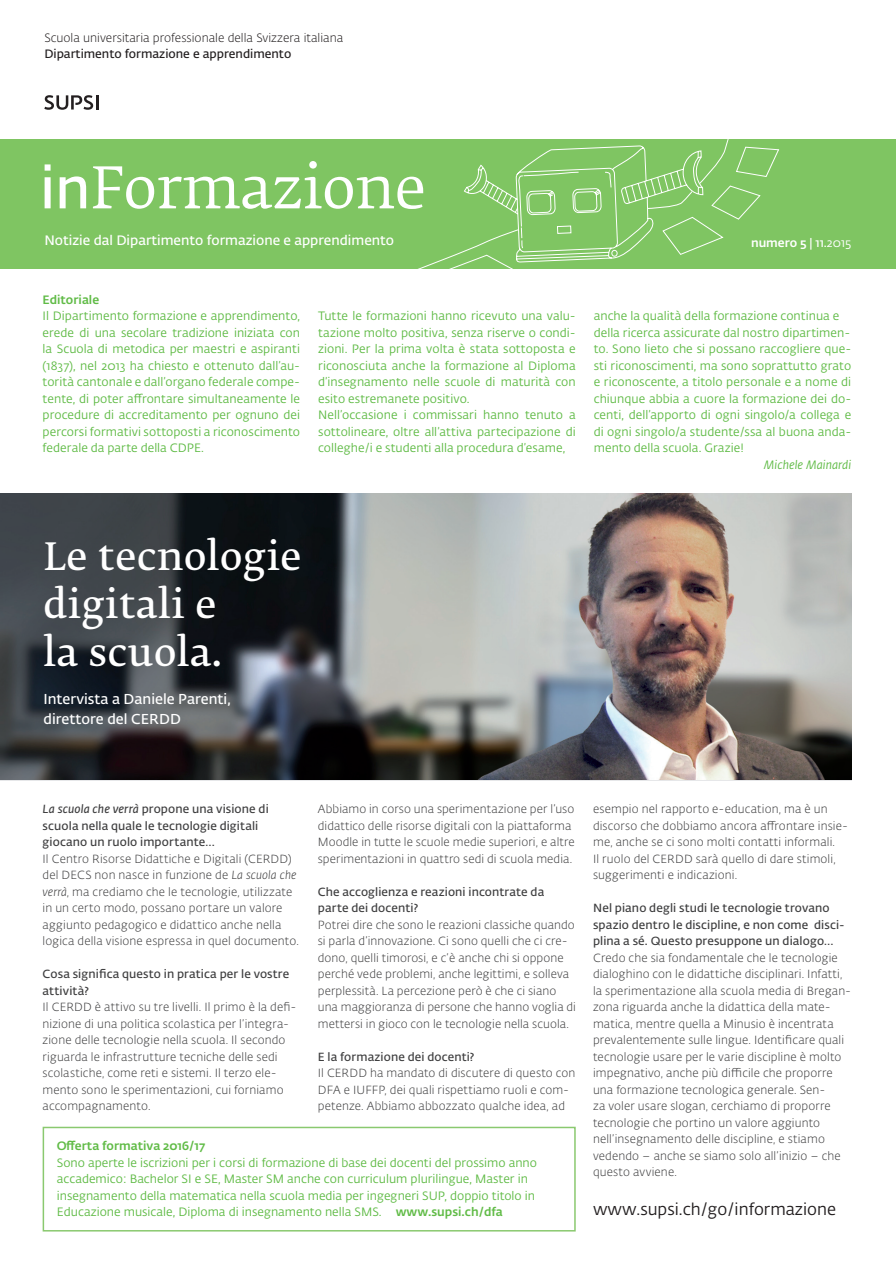
<style>
.page{position:relative;width:896px;height:1262px;background:#fff}
.page>*{position:absolute;margin:0;border:0;box-sizing:border-box;transform-origin:0 0}
.t1{font:57px "SUPSI Fedra Serif";color:#fff}
.t2{font:37.5px/48px "SUPSI Fedra Serif Demi";letter-spacing:.02em;color:#fff}
.t3{font:16.5px "SUPSI Fedra Sans";color:#231f20}
.t4{font:600 14.25px/19.5px "SUPSI Fedra Sans";color:#fff}
.t5{font:600 13.5px "SUPSI Fedra Sans";color:#fff}
.t6{font:12px/16.5px "SUPSI Fedra Sans";color:#60bb46}
.t7{font:300 12px "SUPSI Fedra Sans";color:#231f20}
.t8{font:600 12px "SUPSI Fedra Sans";color:#231f20}
.t9{font:500 12px "SUPSI Fedra Sans";color:#60bb46}
.t10{font:500 12px "SUPSI Fedra Sans";color:#fff}
.t11{font:italic 12px "SUPSI Fedra Sans";color:#60bb46}
.t12{font:300 11.7px/16.5px "SUPSI Fedra Sans";letter-spacing:.01em;color:#3e3e3f}
.t13{font:600 11.7px/16.5px "SUPSI Fedra Sans";letter-spacing:.01em;color:#3e3e3f}
.s1{font-family:"SUPSI Fedra Sans";font-weight:600}
.s2{font-weight:600}
.s3{font-weight:400}
.s4{font-style:italic}
.s5{font-weight:500}
</style>
<div class="page">
<hr style="left:96px;top:95px;width:3px;height:15px;background:#231f20">
<svg style="left:44px;top:95px;width:49px;height:15px"></svg>
<div style="left:0;top:139px;width:895px;height:130px;background:#7fc562"></div>
<svg style="left:418px;top:139px;width:361px;height:130px"></svg>
<div style="left:43px;top:1127px;width:532px;height:104px;border:2px solid #8ac96f"></div>
<img style="left:0;top:494px;width:850px;height:285px">
<p class="t7" style="left:44px;top:29px;width:300px">Scuola universitaria professionale della Svizzera italiana</p>
<p class="t8" style="left:44px;top:45px;width:248px">Dipartimento formazione e apprendimento</p>
<h1 class="t1" style="left:40px;top:155px;width:387px"><span class="s1">in</span>Formazione</h1>
<p class="t5" style="left:44px;top:231px;width:351px">Notizie dal Dipartimento formazione e apprendimento</p>
<p class="t10" style="left:750px;top:233px;width:102px">numero 5 <span class="s2">| 11.</span><span class="s3">2015</span></p>
<p class="t9" style="left:43px;top:290px;width:58px">Editoriale</p>
<p class="t6" style="left:43px;top:307px;width:259px;text-align:justify">Il Dipartimento formazione e apprendimento, erede di una secolare tradizione iniziata con la Scuola di metodica per maestri e aspiranti (1837), nel 2013 ha chiesto e ottenuto dall’au&shy;torità cantonale e dall’organo federale compe&shy;tente, di poter affrontare simultaneamente le procedure di accreditamento per ognuno dei percorsi formativi sottoposti a riconoscimento federale da parte della CDPE.</p>
<p class="t6" style="left:318px;top:307px;width:259px">Tutte le formazioni hanno ricevuto una valu&shy;tazione molto positiva, senza riserve o condi&shy;zioni. Per la prima volta è stata sottoposta e riconosciuta anche la formazione al Diploma d’insegnamento nelle scuole di maturità con esito estremanete positivo.<br>Nell’occasione i commissari hanno tenuto a sottolineare, oltre all’attiva partecipazione di colleghe/i e studenti alla procedura d’esame,</p>
<p class="t6" style="left:593px;top:307px;width:259px">anche la qualità della formazione continua e della ricerca assicurate dal nostro dipartimen&shy;to. Sono lieto che si possano raccogliere que&shy;sti riconoscimenti, ma sono soprattutto grato e riconoscente, a titolo personale e a nome di chiunque abbia a cuore la formazione dei do&shy;centi, dell’apporto di ogni singolo/a collega e di ogni singolo/a studente/ssa al buona anda&shy;mento della scuola. Grazie!</p>
<p class="t11" style="left:763px;top:456px;width:89px">Michele Mainardi</p>
<h2 class="t2" style="left:43px;top:533px;width:259px">Le tecnologie digitali e<br>la scuola.</h2>
<p class="t4" style="left:43px;top:689px;width:189px">Intervista a Daniele Parenti, direttore del CERDD</p>
<p class="t13" style="left:43px;top:800px;width:227px"><span class="s4">La scuola che verrà</span> propone una visione di scuola nella quale le tecnologie digitali giocano un ruolo importante…</p>
<p class="t12" style="left:43px;top:850px;width:258px">Il Centro Risorse Didattiche e Digitali (CERDD) del DECS non nasce in funzione de <span class="s4">La scuola che verrà</span>, ma crediamo che le tecnologie, utilizzate in un certo modo, possano portare un valore aggiunto pedagogico e didattico anche nella logica della visione espressa in quel documento.</p>
<p class="t13" style="left:43px;top:965px;width:248px">Cosa significa questo in pratica per le vostre attività?</p>
<p class="t12" style="left:43px;top:999px;width:255px">Il CERDD è attivo su tre livelli. Il primo è la defi&shy;nizione di una politica scolastica per l’integra&shy;zione delle tecnologie nella scuola. Il secondo riguarda le infrastrutture tecniche delle sedi scolastiche, come reti e sistemi. Il terzo ele&shy;mento sono le sperimentazioni, cui forniamo accompagnamento.</p>
<p class="t12" style="left:318px;top:800px;width:258px">Abbiamo in corso una sperimentazione per l’uso didattico delle risorse digitali con la piattaforma Moodle in tutte le scuole medie superiori, e altre sperimentazioni in quattro sedi di scuola media.</p>
<p class="t13" style="left:318px;top:883px;width:228px">Che accoglienza e reazioni incontrate da parte dei docenti?</p>
<p class="t12" style="left:318px;top:916px;width:259px">Potrei dire che sono le reazioni classiche quando si parla d’innovazione. Ci sono quelli che ci cre&shy;dono, quelli timorosi, e c’è anche chi si oppone perché vede problemi, anche legittimi, e solleva perplessità. La percezione però è che ci siano una maggioranza di persone che hanno voglia di mettersi in gioco con le tecnologie nella scuola.</p>
<p class="t13" style="left:318px;top:1048px;width:158px">E la formazione dei docenti?</p>
<p class="t12" style="left:318px;top:1064px;width:259px">Il CERDD ha mandato di discutere di questo con<br>DFA e IUFFP, dei quali rispettiamo ruoli e com&shy;petenze. Abbiamo abbozzato qualche idea, ad</p>
<p class="t9" style="left:57px;top:1136px;width:150px">Offerta formativa 2016/17</p>
<p class="t6" style="left:57px;top:1154px;width:481px">Sono aperte le iscrizioni per i corsi di formazione di base dei docenti del prossimo anno accademico: Bachelor SI e SE, Master SM anche con curriculum plurilingue, Master in insegnamento della matematica nella scuola media per ingegneri SUP, doppio titolo in Educazione musicale, Diploma di insegnamento nella SMS. <span class="s5">www.supsi.ch/dfa</span></p>
<p class="t12" style="left:592px;top:800px;width:256px">esempio nel rapporto e-education, ma è un discorso che dobbiamo ancora affrontare insie&shy;me, anche se ci sono molti contatti informali.<br>Il ruolo del CERDD sarà quello di dare stimoli, suggerimenti e indicazioni.</p>
<p class="t13" style="left:592px;top:899px;width:253px">Nel piano degli studi le tecnologie trovano spazio dentro le discipline, e non come disci&shy;plina a sé. Questo presuppone un dialogo…</p>
<p class="t12" style="left:592px;top:949px;width:259px">Credo che sia fondamentale che le tecnologie dialoghino con le didattiche disciplinari. Infatti, la sperimentazione alla scuola media di Bregan&shy;zona riguarda anche la didattica della mate&shy;matica, mentre quella a Minusio è incentrata prevalentemente sulle lingue. Identificare quali tecnologie usare per le varie discipline è molto impegnativo, anche più difficile che proporre una formazione tecnologica generale. Sen-<br>za voler usare slogan, cerchiamo di proporre tecnologie che portino un valore aggiunto nell’insegnamento delle discipline, e stiamo vedendo – anche se siamo solo all’inizio – che questo avviene.</p>
<h3 class="t3" style="left:592px;top:1198px;width:244px">www.supsi.ch/go/informazione</h3>
</div>
